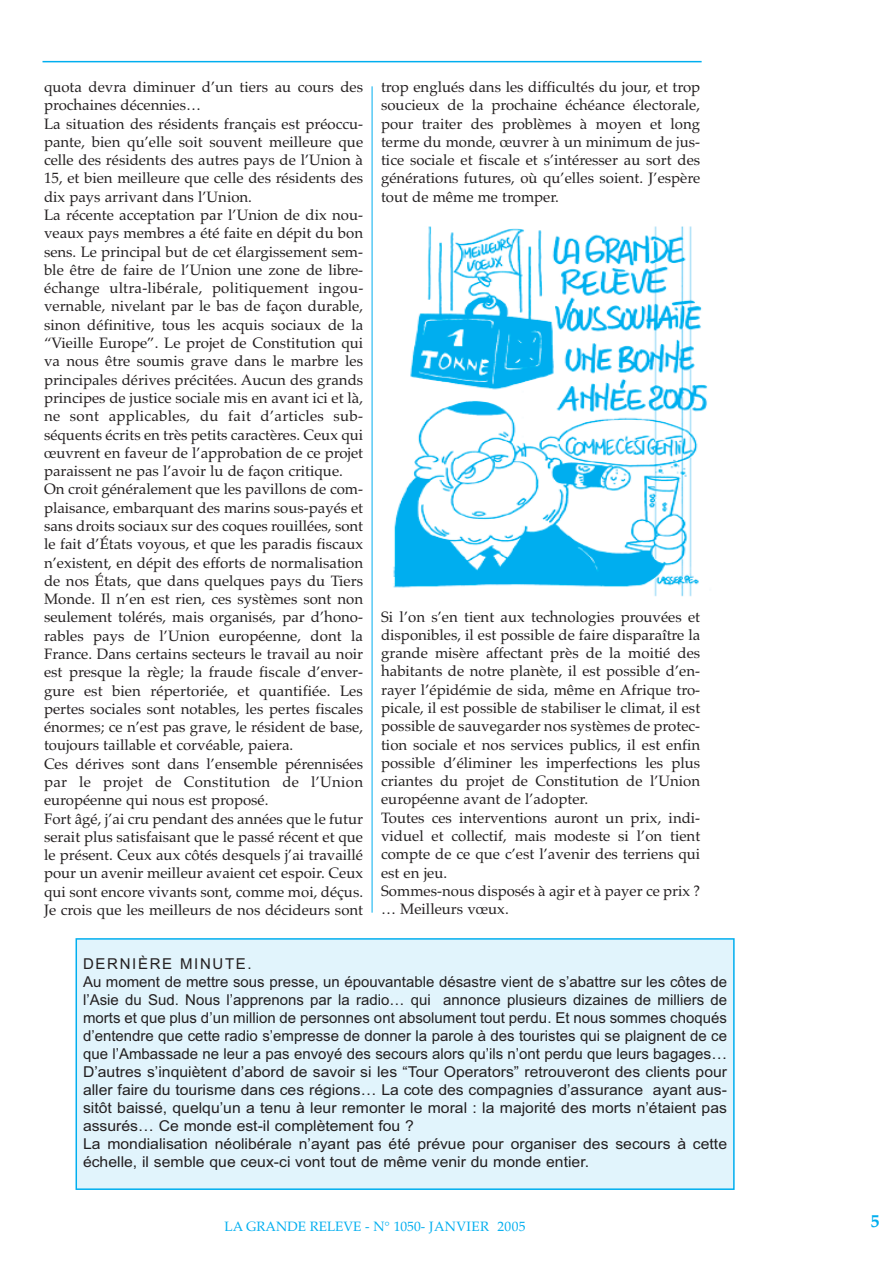
<style>
.page{position:relative;width:893px;height:1263px;background:#fff}
.page>*{position:absolute;margin:0;border:0;box-sizing:border-box;transform-origin:0 0}
.t1{font:700 18px "Palatino";color:#00aeef}
.t2{font:15px/18.3px "Palatino";color:#231f20}
.t3{font:15px/18px "Arial";color:#231f20}
.t4{font:13.5px "Palatino";color:#00aeef}
</style>
<div class="page">
<hr style="left:43px;top:61px;width:659px;height:1px;background:#00aeef">
<img style="left:393px;top:226px;width:315px;height:371px">
<hr style="left:372px;top:86px;width:1px;height:827px;background:#00aeef">
<div style="left:76px;top:939px;width:658px;height:250px;background:#e1f4fc"></div>
<div style="left:76px;top:938px;width:659px;height:252px;border:2px solid #00aeef"></div>
<p class="t2" style="left:44px;top:78px;width:321px">quota devra diminuer d’un tiers au cours des prochaines décennies…<br>La situation des résidents français est préoccu&shy;pante, bien qu’elle soit souvent meilleure que celle des résidents des autres pays de l’Union à 15, et bien meilleure que celle des résidents des dix pays arrivant dans l’Union.<br>La récente acceptation par l’Union de dix nou&shy;veaux pays membres a été faite en dépit du bon sens. Le principal but de cet élargissement sem&shy;ble être de faire de l’Union une zone de libre&shy;échange ultra-libérale, politiquement ingou&shy;vernable, nivelant par le bas de façon durable, sinon définitive, tous les acquis sociaux de la “Vieille Europe”. Le projet de Constitution qui va nous être soumis grave dans le marbre les principales dérives précitées. Aucun des grands principes de justice sociale mis en avant ici et là, ne sont applicables, du fait d’articles sub&shy;séquents écrits en très petits caractères. Ceux qui œuvrent en faveur de l’approbation de ce projet paraissent ne pas l’avoir lu de façon critique.<br>On croit généralement que les pavillons de com&shy;plaisance, embarquant des marins sous-payés et sans droits sociaux sur des coques rouillées, sont le fait d’États voyous, et que les paradis fiscaux n’existent, en dépit des efforts de normalisation de nos États, que dans quelques pays du Tiers Monde. Il n’en est rien, ces systèmes sont non seulement tolérés, mais organisés, par d’hono&shy;rables pays de l’Union européenne, dont la France. Dans certains secteurs le travail au noir est presque la règle; la fraude fiscale d’enver&shy;gure est bien répertoriée, et quantifiée. Les pertes sociales sont notables, les pertes fiscales énormes; ce n’est pas grave, le résident de base, toujours taillable et corvéable, paiera.<br>Ces dérives sont dans l’ensemble pérennisées par le projet de Constitution de l’Union européenne qui nous est proposé.<br>Fort âgé, j’ai cru pendant des années que le futur serait plus satisfaisant que le passé récent et que le présent. Ceux aux côtés desquels j’ai travaillé pour un avenir meilleur avaient cet espoir. Ceux qui sont encore vivants sont, comme moi, déçus.<br>Je crois que les meilleurs de nos décideurs sont</p>
<p class="t2" style="left:381px;top:78px;width:321px;text-align:justify">trop englués dans les difficultés du jour, et trop soucieux de la prochaine échéance électorale, pour traiter des problèmes à moyen et long terme du monde, œuvrer à un minimum de jus&shy;tice sociale et fiscale et s’intéresser au sort des générations futures, où qu’elles soient. J’espère tout de même me tromper.</p>
<p class="t2" style="left:381px;top:607px;width:321px">Si l’on s’en tient aux technologies prouvées et disponibles, il est possible de faire disparaître la grande misère affectant près de la moitié des habitants de notre planète, il est possible d’en&shy;rayer l’épidémie de sida, même en Afrique tro&shy;picale, il est possible de stabiliser le climat, il est possible de sauvegarder nos systèmes de protec&shy;tion sociale et nos services publics, il est enfin possible d’éliminer les imperfections les plus criantes du projet de Constitution de l’Union européenne avant de l’adopter.<br>Toutes ces interventions auront un prix, indi&shy;viduel et collectif, mais modeste si l’on tient compte de ce que c’est l’avenir des terriens qui est en jeu.<br>Sommes-nous disposés à agir et à payer ce prix ? … Meilleurs vœux.</p>
<p class="t3" style="left:83px;top:955px;width:646px">DERNIÈRE MINUTE.<br>Au moment de mettre sous presse, un épouvantable désastre vient de s’abattre sur les côtes de l’Asie du Sud. Nous l’apprenons par la radio… qui annonce plusieurs dizaines de milliers de morts et que plus d’un million de personnes ont absolument tout perdu. Et nous sommes choqués d’entendre que cette radio s’empresse de donner la parole à des touristes qui se plaignent de ce que l’Ambassade ne leur a pas envoyé des secours alors qu’ils n’ont perdu que leurs bagages… D’autres s’inquiètent d’abord de savoir si les “Tour Operators” retrouveront des clients pour aller faire du tourisme dans ces régions… La cote des compagnies d’assurance ayant aus&shy;sitôt baissé, quelqu’un a tenu à leur remonter le moral : la majorité des morts n’étaient pas assurés… Ce monde est-il complètement fou ?<br>La mondialisation néolibérale n’ayant pas été prévue pour organiser des secours à cette échelle, il semble que ceux-ci vont tout de même venir du monde entier.</p>
<p class="t4" style="left:225px;top:1219px;width:302px">LA GRANDE RELEVE - N° 1050- JANVIER 2005</p>
<p class="t1" style="left:871px;top:1210px;width:10px">5</p>
</div>
